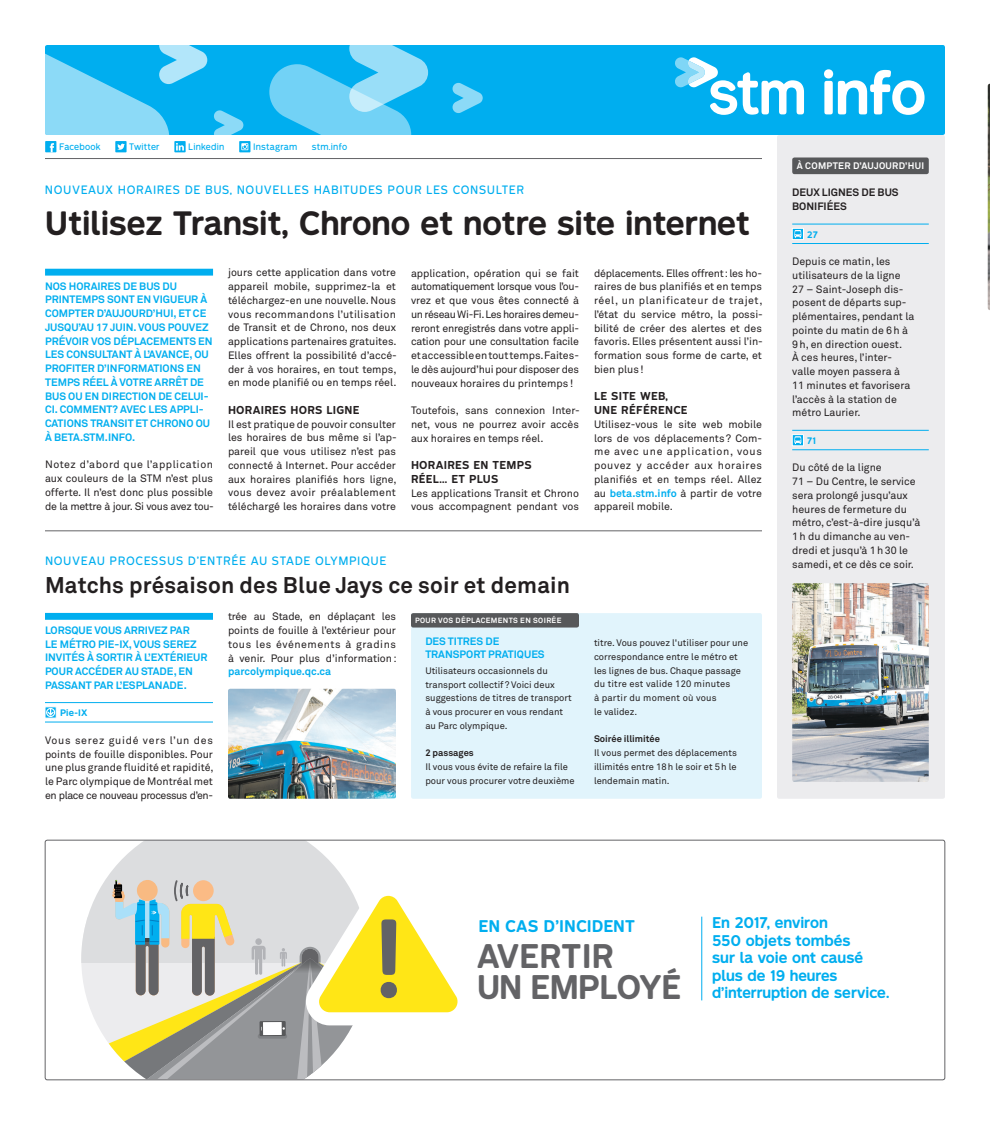
<style>
.page{position:relative;width:990px;height:1125px;background:#fff}
.page>*{position:absolute;margin:0;border:0;box-sizing:border-box;transform-origin:0 0}
.t1{font:700 57.25px "STM Montreal";color:#fff}
.t2{font:700 31.62px/31.6px "STM Montreal";letter-spacing:-.02em;color:#636366}
._0_-_Titre-1{font:700 31.25px "STM Montreal";color:#231f20}
._0_-_Titre-2{font:700 22.5px "Akkurat";letter-spacing:.01em;color:#231f20}
.t3{font:700 15.62px "STM Montreal";color:#00aeef}
.t4{font:700 14.38px/17.5px "STM Montreal";letter-spacing:-.01em;color:#00aeef}
._0_-_SurTitre{font:11.25px "STM Montreal";letter-spacing:.05em;color:#00aeef}
._1_-_Texte{font:10.62px/13.8px "Akkurat";color:#231f20;text-align:justify}
._1_-_Intro{font:700 10.62px/13.8px "Akkurat";color:#00aeef}
._3__Capsule__-_Texte{font:10.62px/13.8px "Akkurat";color:#231f20}
._1_-_Titre{font:700 10.62px/13.8px "STM Montreal";letter-spacing:.025em;color:#231f20}
._2__Encadre__-_Titre{font:700 10.62px/13.8px "Akkurat";color:#00aeef}
._3__Capsule__-_Titre{font:700 10.62px/13.8px "Akkurat";color:#231f20}
._2__Encadre__-_Texte{font:9.38px/13.8px "Akkurat";color:#231f20}
._2__Encadre__-_Texte-2{font:700 9.38px "Akkurat";color:#231f20}
.t5{font:700 9.38px "Akkurat";letter-spacing:.03em;color:#fff}
.t6{font:8.75px "STM Montreal";letter-spacing:.025em;color:#00aeef}
._1_-_Station_Métro{font:700 8.75px "STM Montreal";letter-spacing:.025em;color:#00aeef}
.t7{font:700 7.5px "Akkurat";letter-spacing:.05em;color:#fff}
.s1{font-weight:700;color:#00aeef}
</style>
<div class="page">
<div style="left:207px;top:45px;width:738px;height:90px;background:#00aeef"></div>
<svg style="left:675px;top:57px;width:129px;height:58px"></svg>
<svg style="left:269px;top:45px;width:159px;height:90px;background:#54c8f4"></svg>
<svg style="left:453px;top:83px;width:30px;height:30px"></svg>
<svg style="left:214px;top:110px;width:29px;height:25px"></svg>
<svg style="left:45px;top:45px;width:162px;height:90px;background:#4bc5f3"></svg>
<svg style="left:106px;top:842px;width:238px;height:37px;background:#e0e1e3"></svg>
<svg style="left:81px;top:879px;width:377px;height:199px"></svg>
<div style="left:381px;top:982px;width:16px;height:16px;background:#636366;border-radius:50%"></div>
<hr style="left:701px;top:917px;width:1px;height:83px;background:#00aeef">
<div style="left:45px;top:840px;width:900px;height:240px;border:1px solid #636366;border-radius:2px"></div>
<div style="left:45px;top:141px;width:11px;height:11px;background:#00aeef"></div>
<svg style="left:50px;top:143px;width:4px;height:9px"></svg>
<div style="left:115px;top:141px;width:12px;height:11px;background:#00aeef"></div>
<svg style="left:117px;top:143px;width:8px;height:7px"></svg>
<div style="left:174px;top:141px;width:12px;height:11px;background:#00aeef"></div>
<svg style="left:176px;top:143px;width:8px;height:8px"></svg>
<svg style="left:239px;top:141px;width:11px;height:11px"></svg>
<svg style="left:241px;top:143px;width:7px;height:7px"></svg>
<hr style="left:45px;top:158px;width:717px;height:1px;background:#636366">
<div style="left:45px;top:269px;width:168px;height:7px;background:#00aeef"></div>
<img style="left:988px;top:84px;width:2px;height:226px">
<div style="left:45px;top:613px;width:168px;height:7px;background:#00aeef"></div>
<hr style="left:45px;top:702px;width:168px;height:1px;background:#00aeef">
<hr style="left:45px;top:722px;width:168px;height:1px;background:#00aeef">
<div style="left:45px;top:707px;width:11px;height:11px;border:1px solid #fff"></div>
<svg style="left:46px;top:708px;width:9px;height:9px"></svg>
<img style="left:228px;top:689px;width:168px;height:110px">
<div style="left:777px;top:135px;width:168px;height:664px;background:#ececee;border-radius:2px"></div>
<div style="left:792px;top:158px;width:137px;height:16px;background:#57585a;border-radius:2px"></div>
<hr style="left:792px;top:224px;width:137px;height:1px;background:#00aeef">
<hr style="left:792px;top:243px;width:137px;height:1px;background:#00aeef">
<hr style="left:792px;top:430px;width:137px;height:1px;background:#00aeef">
<hr style="left:792px;top:450px;width:137px;height:1px;background:#00aeef">
<div style="left:792px;top:228px;width:12px;height:12px;border:1px solid #fff"></div>
<svg style="left:794px;top:230px;width:7px;height:8px"></svg>
<div style="left:792px;top:435px;width:12px;height:11px;border:1px solid #fff"></div>
<svg style="left:794px;top:436px;width:7px;height:8px"></svg>
<img style="left:792px;top:583px;width:137px;height:199px">
<hr style="left:45px;top:531px;width:717px;height:1px;background:#636366">
<div style="left:411px;top:613px;width:351px;height:186px;background:#e1f4fc;border-radius:2px"></div>
<div style="left:411px;top:613px;width:168px;height:15px;background:#57585a;border-radius:2px"></div>
<p class="t6" style="left:59px;top:141px;width:43px">Facebook</p>
<p class="t6" style="left:129px;top:141px;width:32px">Twitter</p>
<p class="t6" style="left:188px;top:141px;width:38px">Linkedin</p>
<p class="t6" style="left:253px;top:141px;width:46px">Instagram</p>
<p class="t6" style="left:312px;top:141px;width:37px">stm.info</p>
<p class="_0_-_SurTitre" style="left:45px;top:183px;width:481px">NOUVEAUX HORAIRES DE BUS, NOUVELLES HABITUDES POUR LES CONSULTER</p>
<p class="_0_-_Titre-1" style="left:45px;top:204px;width:706px">Utilisez Transit, Chrono et notre site internet</p>
<p class="_1_-_Intro" style="left:45px;top:279px;width:169px">NOS HORAIRES DE BUS DU<br>PRINTEMPS SONT EN VIGUEUR À<br>COMPTER D’AUJOURD’HUI, ET CE<br>JUSQU’AU 17 JUIN. VOUS POUVEZ<br>PRÉVOIR VOS DÉPLACEMENTS EN<br>LES CONSULTANT À L’AVANCE, OU<br>PROFITER D’INFORMATIONS EN<br>TEMPS RÉEL À VOTRE ARRÊT DE<br>BUS OU EN DIRECTION DE CELUI-<br>CI. COMMENT? AVEC LES APPLI-<br>CATIONS TRANSIT ET CHRONO OU<br>À BETA.STM.INFO.</p>
<p class="_1_-_Texte" style="left:45px;top:458px;width:170px">Notez d’abord que l’application aux couleurs de la STM n’est plus offerte. Il n’est donc plus possible de la mettre à jour. Si vous avez tou-</p>
<p class="_1_-_Texte" style="left:228px;top:265px;width:170px">jours cette application dans votre appareil mobile, supprimez-la et téléchargez-en une nouvelle. Nous vous recommandons l’utilisation de Transit et de Chrono, nos deux applications partenaires gratuites.<br>Elles offrent la possibilité d’accé&shy;der à vos horaires, en tout temps, en mode planifié ou en temps réel.</p>
<p class="_1_-_Titre" style="left:228px;top:403px;width:133px">HORAIRES HORS LIGNE</p>
<p class="_1_-_Texte" style="left:228px;top:417px;width:170px">Il est pratique de pouvoir consulter les horaires de bus même si l’ap&shy;pareil que vous utilisez n’est pas connecté à Internet. Pour accéder aux horaires planifiés hors ligne, vous devez avoir préalablement téléchargé les horaires dans votre</p>
<p class="_1_-_Texte" style="left:411px;top:266px;width:170px">application, opération qui se fait automatiquement lorsque vous l’ou&shy;vrez et que vous êtes connecté à un réseau Wi-Fi. Les horaires demeu&shy;reront enregistrés dans votre appli&shy;cation pour une consultation facile et accessible en tout temps. Faites&shy;le dès aujourd’hui pour disposer des nouveaux horaires du printemps!</p>
<p class="_1_-_Texte" style="left:411px;top:403px;width:170px">Toutefois, sans connexion Inter&shy;net, vous ne pourrez avoir accès aux horaires en temps réel.</p>
<p class="_1_-_Titre" style="left:411px;top:458px;width:122px">HORAIRES EN TEMPS<br>RÉEL... ET PLUS</p>
<p class="_1_-_Texte" style="left:411px;top:486px;width:170px">Les applications Transit et Chrono vous accompagnent pendant vos</p>
<p class="_1_-_Texte" style="left:594px;top:266px;width:170px">déplacements. Elles offrent: les ho&shy;raires de bus planifiés et en temps réel, un planificateur de trajet, l’état du service métro, la possi&shy;bilité de créer des alertes et des favoris. Elles présentent aussi l’in&shy;formation sous forme de carte, et bien plus!</p>
<p class="_1_-_Titre" style="left:594px;top:389px;width:95px">LE SITE WEB,<br>UNE RÉFÉRENCE</p>
<p class="_1_-_Texte" style="left:594px;top:417px;width:170px">Utilisez-vous le site web mobile lors de vos déplacements? Com&shy;me avec une application, vous pouvez y accéder aux horaires planifiés et en temps réel. Allez au <span class="s1">beta.stm.info</span> à partir de votre appareil mobile.</p>
<p class="_0_-_SurTitre" style="left:45px;top:554px;width:343px">NOUVEAU PROCESSUS D’ENTRÉE AU STADE OLYMPIQUE</p>
<p class="_0_-_Titre-2" style="left:45px;top:570px;width:527px">Matchs présaison des Blue Jays ce soir et demain</p>
<p class="_1_-_Intro" style="left:45px;top:623px;width:164px">LORSQUE VOUS ARRIVEZ PAR<br>LE MÉTRO PIE-IX, VOUS SEREZ<br>INVITÉS À SORTIR À L’EXTÉRIEUR<br>POUR ACCÉDER AU STADE, EN<br>PASSANT PAR L’ESPLANADE.</p>
<p class="_1_-_Station_Métro" style="left:60px;top:707px;width:29px">Pie-IX</p>
<p class="_1_-_Texte" style="left:45px;top:733px;width:170px">Vous serez guidé vers l’un des points de fouille disponibles. Pour une plus grande fluidité et rapidité, le Parc olympique de Montréal met en place ce nouveau processus d’en-</p>
<p class="_1_-_Texte" style="left:228px;top:609px;width:170px">trée au Stade, en déplaçant les points de fouille à l’extérieur pour tous les événements à gradins à venir. Pour plus d’information: <span class="s1">parcolympique.qc.ca</span></p>
<p class="t7" style="left:415px;top:615px;width:148px">POUR VOS DÉPLACEMENTS EN SOIRÉE</p>
<p class="_2__Encadre__-_Titre" style="left:425px;top:634px;width:121px">DES TITRES DE<br>TRANSPORT PRATIQUES</p>
<p class="_2__Encadre__-_Texte" style="left:425px;top:664px;width:148px">Utilisateurs occasionnels du transport collectif? Voici deux suggestions de titres de transport à vous procurer en vous rendant au Parc olympique.</p>
<p class="_2__Encadre__-_Texte-2" style="left:425px;top:747px;width:50px">2 passages</p>
<p class="_2__Encadre__-_Texte" style="left:425px;top:760px;width:151px">Il vous vous évite de refaire la file pour vous procurer votre deuxième</p>
<p class="_2__Encadre__-_Texte" style="left:594px;top:636px;width:156px">titre. Vous pouvez l'utiliser pour une correspondance entre le métro et les lignes de bus. Chaque passage du titre est valide 120 minutes<br>à partir du moment où vous<br>le validez.</p>
<p class="_2__Encadre__-_Texte-2" style="left:594px;top:733px;width:68px">Soirée illimitée</p>
<p class="_2__Encadre__-_Texte" style="left:594px;top:746px;width:144px;text-align:justify">Il vous permet des déplacements illimités entre 18h le soir et 5h le lendemain matin.</p>
<p class="t1" style="left:821px;top:57px;width:107px">info</p>
<p class="t5" style="left:797px;top:160px;width:129px">À COMPTER D’AUJOURD’HUI</p>
<p class="_3__Capsule__-_Titre" style="left:792px;top:186px;width:108px">DEUX LIGNES DE BUS<br>BONIFIÉES</p>
<p class="_1_-_Station_Métro" style="left:807px;top:229px;width:12px">27</p>
<p class="_3__Capsule__-_Texte" style="left:792px;top:254px;width:124px">Depuis ce matin, les utilisateurs de la ligne<br>27 – Saint-Joseph dis&shy;posent de départs sup&shy;plémentaires, pendant la pointe du matin de 6h à<br>9h, en direction ouest.<br>À ces heures, l’inter&shy;valle moyen passera à<br>11 minutes et favorisera l’accès à la station de métro Laurier.</p>
<p class="_1_-_Station_Métro" style="left:807px;top:435px;width:11px">71</p>
<p class="_3__Capsule__-_Texte" style="left:792px;top:461px;width:130px">Du côté de la ligne<br>71 – Du Centre, le service sera prolongé jusqu’aux heures de fermeture du métro, c’est-à-dire jusqu’à<br>1h du dimanche au ven&shy;dredi et jusqu’à 1h30 le samedi, et ce dès ce soir.</p>
<h3 class="t3" style="left:478px;top:916px;width:158px">EN CAS D’INCIDENT</h3>
<h2 class="t2" style="left:477px;top:939px;width:206px">AVERTIR<br>UN EMPLOYÉ</h2>
<h3 class="t4" style="left:712px;top:914px;width:179px">En 2017, environ<br>550 objets tombés<br>sur la voie ont causé plus de 19 heures d’interruption de service.</h3>
</div>
